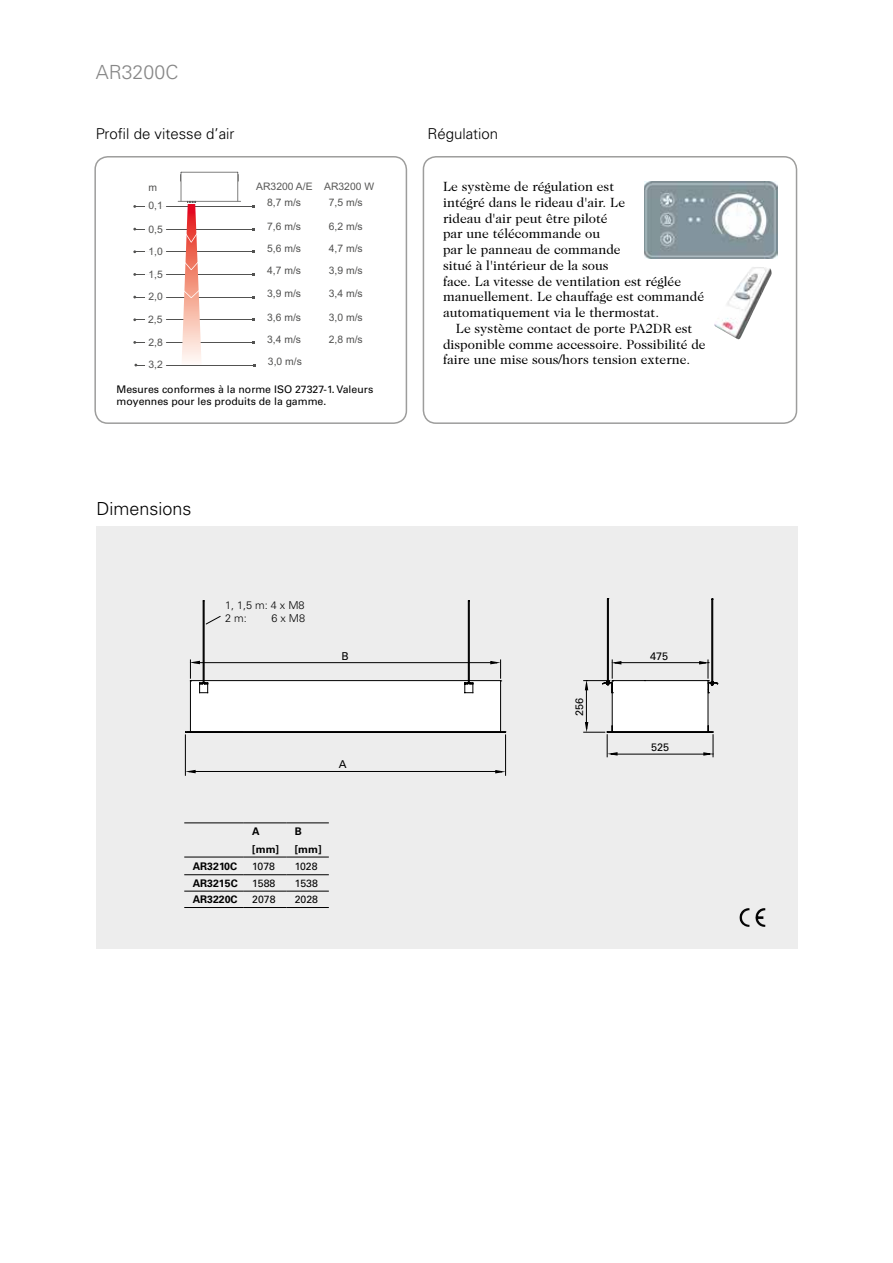
<style>
.page{position:relative;width:893px;height:1263px;background:#fff}
.page>*{position:absolute;margin:0;border:0;box-sizing:border-box;transform-origin:0 0}
.t1{font:300 19.5px "Univers";color:#878787}
.t2{font:300 18px "Univers";color:#000}
.t3{font:300 15px "Univers";color:#000}
.t4{font:13.5px/15.8px "Caslon Two Twenty Four";color:#000}
.t5{font:300 10.8px/13px "Univers";color:#000}
.t6{font:10.8px "Univers";color:#000}
.t7{font:10.5px/12.8px "Univers";color:#000}
.t8{font:700 10.5px/17.9px "Univers";color:#000}
.t9{font:10.35px/21.9px "Arial";color:#525251}
.t10{font:10.35px "Arial";color:#575756}
</style>
<div class="page">
<img style="left:714px;top:267px;width:58px;height:73px">
<img style="left:645px;top:182px;width:133px;height:76px">
<hr style="left:136px;top:365px;width:119px;height:1px;background:#525251">
<hr style="left:135px;top:297px;width:119px;height:1px;background:#525251">
<hr style="left:135px;top:206px;width:119px;height:1px;background:#525251">
<hr style="left:135px;top:229px;width:119px;height:1px;background:#525251">
<hr style="left:135px;top:252px;width:119px;height:1px;background:#525251">
<hr style="left:135px;top:274px;width:119px;height:1px;background:#525251">
<hr style="left:135px;top:320px;width:119px;height:1px;background:#525251">
<hr style="left:135px;top:342px;width:119px;height:1px;background:#525251">
<svg style="left:145px;top:206px;width:21px;height:160px"></svg>
<svg style="left:178px;top:172px;width:63px;height:190px"></svg>
<div style="left:94px;top:156px;width:313px;height:268px;border:2px solid #9d9d9c;border-radius:13px"></div>
<div style="left:96px;top:526px;width:702px;height:423px;background:#ededed"></div>
<div style="left:612px;top:681px;width:96px;height:51px;background:#fff"></div>
<div style="left:190px;top:681px;width:311px;height:51px;background:#fff"></div>
<hr style="left:194px;top:662px;width:303px;height:1px;background:#000">
<hr style="left:616px;top:662px;width:88px;height:1px;background:#000">
<hr style="left:190px;top:681px;width:1px;height:51px;background:#000">
<hr style="left:190px;top:680px;width:311px;height:1px;background:#000">
<hr style="left:186px;top:731px;width:319px;height:1px;background:#000">
<hr style="left:500px;top:681px;width:1px;height:51px;background:#000">
<svg style="left:464px;top:682px;width:9px;height:11px"></svg>
<hr style="left:645px;top:680px;width:63px;height:1px;background:#000">
<hr style="left:612px;top:680px;width:33px;height:1px;background:#000">
<svg style="left:242px;top:731px;width:472px;height:45px"></svg>
<hr style="left:189px;top:732px;width:53px;height:1px;background:#000">
<svg style="left:190px;top:660px;width:18px;height:33px"></svg>
<svg style="left:490px;top:660px;width:12px;height:21px"></svg>
<svg style="left:188px;top:769px;width:8px;height:5px"></svg>
<svg style="left:495px;top:769px;width:8px;height:5px"></svg>
<hr style="left:194px;top:771px;width:304px;height:1px;background:#000">
<svg style="left:206px;top:616px;width:15px;height:8px"></svg>
<hr style="left:468px;top:601px;width:1px;height:82px;background:#000">
<hr style="left:469px;top:601px;width:1px;height:82px;background:#000">
<hr style="left:203px;top:601px;width:1px;height:82px;background:#000">
<hr style="left:204px;top:601px;width:1px;height:82px;background:#000">
<svg style="left:584px;top:660px;width:38px;height:97px"></svg>
<hr style="left:607px;top:599px;width:1px;height:82px;background:#000">
<hr style="left:608px;top:599px;width:1px;height:82px;background:#000">
<svg style="left:698px;top:660px;width:20px;height:97px"></svg>
<hr style="left:711px;top:599px;width:1px;height:83px;background:#000">
<hr style="left:712px;top:599px;width:1px;height:83px;background:#000">
<hr style="left:505px;top:734px;width:1px;height:42px;background:#000">
<hr style="left:185px;top:734px;width:1px;height:42px;background:#000">
<div style="left:423px;top:156px;width:374px;height:268px;border:2px solid #9d9d9c;border-radius:13px"></div>
<img style="left:739px;top:908px;width:26px;height:19px">
<hr style="left:244px;top:874px;width:42px;height:1px;background:#000">
<hr style="left:244px;top:891px;width:42px;height:1px;background:#000">
<hr style="left:244px;top:857px;width:42px;height:1px;background:#000">
<hr style="left:244px;top:907px;width:42px;height:1px;background:#000">
<hr style="left:184px;top:874px;width:60px;height:1px;background:#000">
<hr style="left:286px;top:874px;width:43px;height:1px;background:#000">
<hr style="left:184px;top:891px;width:60px;height:1px;background:#000">
<hr style="left:286px;top:891px;width:43px;height:1px;background:#000">
<hr style="left:184px;top:822px;width:60px;height:1px;background:#000">
<hr style="left:244px;top:822px;width:42px;height:1px;background:#000">
<hr style="left:286px;top:822px;width:43px;height:1px;background:#000">
<hr style="left:184px;top:857px;width:60px;height:1px;background:#000">
<hr style="left:286px;top:857px;width:43px;height:1px;background:#000">
<hr style="left:184px;top:907px;width:60px;height:1px;background:#000">
<hr style="left:286px;top:907px;width:43px;height:1px;background:#000">
<h1 class="t1" style="left:96px;top:61px;width:84px">AR3200C</h1>
<p class="t3" style="left:96px;top:125px;width:140px">Profil de vitesse d’air</p>
<p class="t9" style="left:148px;top:177px;width:10px">m</p>
<p class="t9" style="left:148px;top:195px;width:16px">0,1</p>
<p class="t9" style="left:148px;top:218px;width:16px">0,5<br>1,0</p>
<p class="t9" style="left:148px;top:264px;width:16px">1,5</p>
<p class="t9" style="left:148px;top:285px;width:16px;line-height:22.6px">2,0<br>2,5</p>
<p class="t9" style="left:148px;top:331px;width:16px">2,8<br>3,2</p>
<p class="t10" style="left:256px;top:180px;width:119px">AR3200 A/E AR3200 W</p>
<p class="t9" style="left:267px;top:192px;width:35px">8,7 m/s</p>
<p class="t9" style="left:329px;top:192px;width:35px">7,5 m/s</p>
<p class="t9" style="left:267px;top:215px;width:35px;text-align:justify">7,6 m/s 5,6 m/s 4,7 m/s</p>
<p class="t9" style="left:267px;top:306px;width:35px">3,6 m/s<br>3,4 m/s</p>
<p class="t9" style="left:267px;top:283px;width:35px">3,9 m/s</p>
<p class="t9" style="left:329px;top:215px;width:35px;text-align:justify">6,2 m/s 4,7 m/s 3,9 m/s</p>
<p class="t9" style="left:329px;top:306px;width:35px">3,0 m/s<br>2,8 m/s</p>
<p class="t9" style="left:329px;top:283px;width:35px">3,4 m/s</p>
<p class="t9" style="left:268px;top:350px;width:35px">3,0 m/s</p>
<p class="t7" style="left:117px;top:383px;width:258px">Mesures conformes à la norme ISO 27327-1. Valeurs moyennes pour les produits de la gamme.</p>
<h2 class="t2" style="left:96px;top:498px;width:97px">Dimensions</h2>
<p class="t5" style="left:225px;top:598px;width:81px">1, 1,5 m: 4 x M8<br>2 m:</p>
<p class="t5" style="left:272px;top:611px;width:35px">6 x M8</p>
<p class="t6" style="left:342px;top:650px;width:9px">B</p>
<p class="t6" style="left:339px;top:758px;width:9px">A</p>
<p class="t8" style="left:252px;top:822px;width:28px">A [mm]</p>
<p class="t8" style="left:295px;top:822px;width:28px">B [mm]</p>
<p class="t8" style="left:193px;top:857px;width:46px">AR3210C</p>
<p class="t7" style="left:252px;top:860px;width:24px">1078</p>
<p class="t7" style="left:295px;top:860px;width:24px">1028</p>
<p class="t8" style="left:193px;top:874px;width:46px">AR3215C</p>
<p class="t7" style="left:252px;top:877px;width:25px">1588</p>
<p class="t7" style="left:295px;top:877px;width:25px">1538</p>
<p class="t8" style="left:193px;top:891px;width:46px">AR3220C</p>
<p class="t7" style="left:252px;top:893px;width:25px">2078</p>
<p class="t7" style="left:295px;top:893px;width:25px">2028</p>
<p class="t3" style="left:427px;top:125px;width:72px">Régulation</p>
<p class="t4" style="left:443px;top:179px;width:263px">Le système de régulation est<br>intégré dans le rideau d'air. Le<br>rideau d'air peut être piloté<br>par une télécommande ou<br>par le panneau de commande<br>situé à l'intérieur de la sous<br>face. La vitesse de ventilation est réglée manuellement. Le chauffage est commandé automatiquement via le thermostat.</p>
<p class="t4" style="left:443px;top:320px;width:264px;text-indent:13px">Le système contact de porte PA2DR est disponible comme accessoire. Possibilité de faire une mise sous/hors tension externe.</p>
<p class="t6" style="left:573px;top:716px;width:20px;rotate:-90deg">256</p>
<p class="t6" style="left:650px;top:649px;width:20px">475</p>
<p class="t6" style="left:651px;top:741px;width:20px">525</p>
</div>
